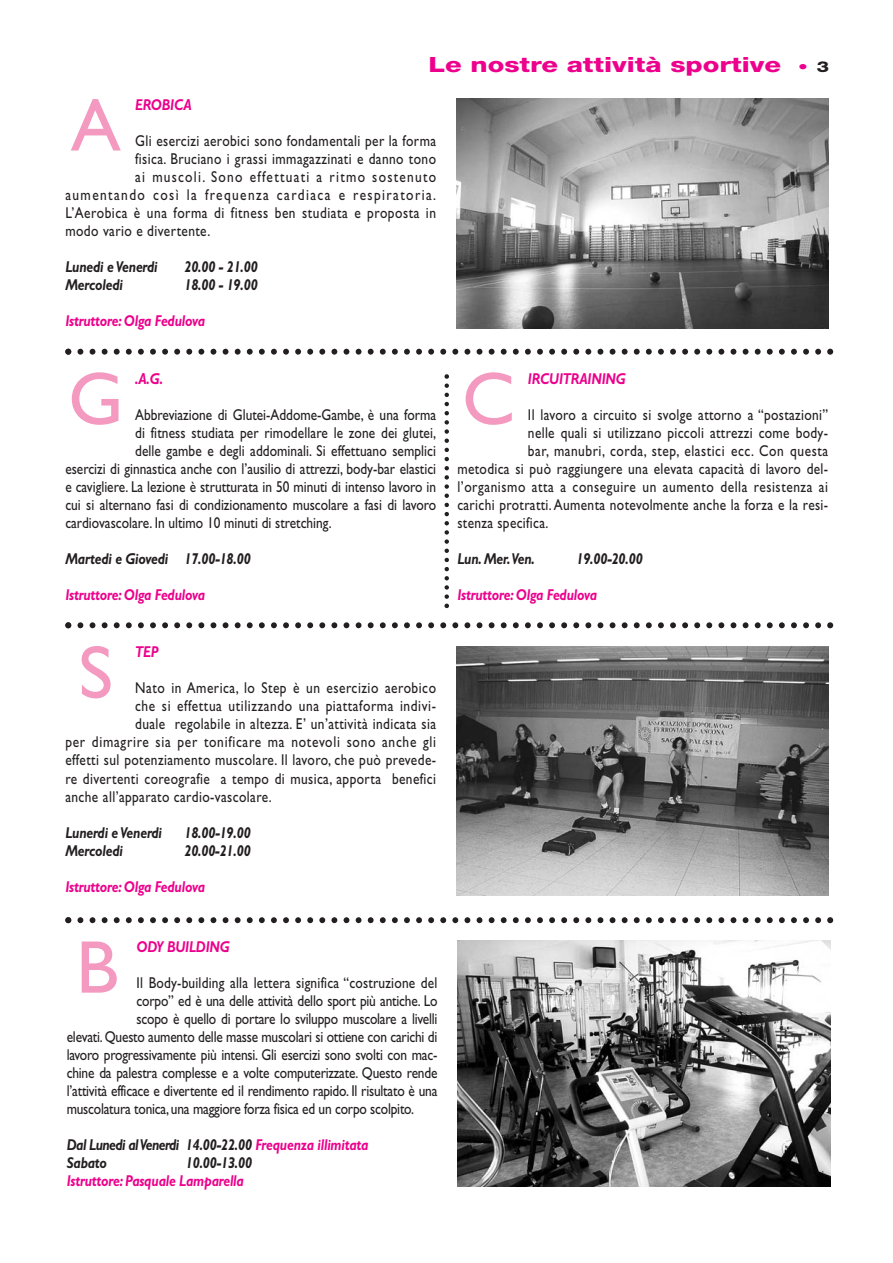
<style>
.page{position:relative;width:893px;height:1263px;background:#fff}
.page>*{position:absolute;margin:0;border:0;box-sizing:border-box;transform-origin:0 0}
.t1{font:75px "Gill Sans";color:#f49ac1}
.t2{font:800 21px "Helvetica Neue";color:#ec008c;scale:1.3 1}
.t3{font:15.75px "Gill Sans";letter-spacing:.015em;color:#231f20;scale:.85 1}
.t4{font:15.75px "Gill Sans";letter-spacing:-.015em;color:#231f20;scale:.85 1}
.t5{font:italic 700 15.75px/18px "Gill Sans";letter-spacing:-.015em;color:#231f20;scale:.85 1}
.t6{font:15.75px "Gill Sans";letter-spacing:.04em;color:#231f20;scale:.85 1}
.t7{font:italic 700 15.75px "Gill Sans";letter-spacing:-.015em;color:#ec008c;scale:.85 1}
.t8{font:15.75px "Gill Sans";letter-spacing:.055em;color:#231f20;scale:.85 1}
.t9{font:15.75px "Gill Sans";letter-spacing:.105em;color:#231f20;scale:.85 1}
.t10{font:15.75px "Gill Sans";letter-spacing:.045em;color:#231f20;scale:.85 1}
.t11{font:15.75px "Gill Sans";letter-spacing:.095em;color:#231f20;scale:.85 1}
.s1{font-size:15px}
.s2{font-size:15px;color:#231f20}
.s3{color:#ec008c}
</style>
<div class="page">
<img style="left:456px;top:99px;width:372px;height:230px">
<svg style="left:65px;top:349px;width:768px;height:6px"></svg>
<svg style="left:65px;top:622px;width:768px;height:6px"></svg>
<svg style="left:65px;top:917px;width:768px;height:6px"></svg>
<img style="left:456px;top:646px;width:372px;height:249px">
<img style="left:458px;top:940px;width:372px;height:247px">
<svg style="left:444px;top:374px;width:5px;height:234px"></svg>
<h2 class="t2" style="left:428px;top:57px;width:309px">Le nostre attività sportive <span class="s1">•</span> <span class="s2">3</span></h2>
<h1 class="t1" style="left:71px;top:99px;width:52px">A</h1>
<p class="t7" style="left:135px;top:100px;width:68px">EROBICA</p>
<p class="t3" style="left:135px;top:136px;width:355px">Gli esercizi aerobici sono fondamentali per la forma</p>
<p class="t3" style="left:135px;top:154px;width:355px">fisica. Bruciano i grassi immagazzinati e danno tono</p>
<p class="t11" style="left:135px;top:172px;width:355px">ai muscoli. Sono effettuati a ritmo sostenuto</p>
<p class="t9" style="left:65px;top:190px;width:437px">aumentando così la frequenza cardiaca e respiratoria.</p>
<p class="t6" style="left:65px;top:208px;width:437px">L’Aerobica è una forma di fitness ben studiata e proposta in</p>
<p class="t3" style="left:65px;top:226px;width:172px">modo vario e divertente.</p>
<p class="t5" style="left:65px;top:260px;width:110px">Lunedi e Venerdi</p>
<p class="t5" style="left:184px;top:260px;width:88px">20.00 - 21.00</p>
<p class="t5" style="left:65px;top:278px;width:69px">Mercoledi</p>
<p class="t5" style="left:184px;top:278px;width:88px">18.00 - 19.00</p>
<p class="t7" style="left:65px;top:316px;width:166px">Istruttore: Olga Fedulova</p>
<h1 class="t1" style="left:68px;top:373px;width:57px">G</h1>
<h1 class="t1" style="left:462px;top:373px;width:55px">C</h1>
<p class="t7" style="left:135px;top:373px;width:35px">.A.G.</p>
<p class="t3" style="left:135px;top:409px;width:355px">Abbreviazione di Glutei-Addome-Gambe, è una forma</p>
<p class="t3" style="left:135px;top:427px;width:355px">di fitness studiata per rimodellare le zone dei glutei,</p>
<p class="t3" style="left:135px;top:445px;width:355px">delle gambe e degli addominali. Si effettuano semplici</p>
<p class="t3" style="left:65px;top:463px;width:437px">esercizi di ginnastica anche con l’ausilio di attrezzi, body-bar elastici</p>
<p class="t3" style="left:65px;top:481px;width:437px">e cavigliere. La lezione è strutturata in 50 minuti di intenso lavoro in</p>
<p class="t3" style="left:65px;top:499px;width:437px">cui si alternano fasi di condizionamento muscolare a fasi di lavoro</p>
<p class="t3" style="left:65px;top:517px;width:315px">cardiovascolare. In ultimo 10 minuti di stretching.</p>
<p class="t5" style="left:65px;top:551px;width:220px">Martedi e Giovedi 17.00-18.00</p>
<p class="t7" style="left:65px;top:589px;width:166px">Istruttore: Olga Fedulova</p>
<p class="t7" style="left:528px;top:373px;width:116px">IRCUITRAINING</p>
<p class="t3" style="left:528px;top:409px;width:354px">Il lavoro a circuito si svolge attorno a “postazioni”</p>
<p class="t3" style="left:528px;top:427px;width:354px">nelle quali si utilizzano piccoli attrezzi come body-</p>
<p class="t6" style="left:528px;top:445px;width:354px">bar, manubri, corda, step, elastici ecc. Con questa</p>
<p class="t3" style="left:457px;top:463px;width:437px">metodica si può raggiungere una elevata capacità di lavoro del-</p>
<p class="t6" style="left:457px;top:481px;width:437px">l’organismo atta a conseguire un aumento della resistenza ai</p>
<p class="t3" style="left:457px;top:499px;width:437px">carichi protratti. Aumenta notevolmente anche la forza e la resi-</p>
<p class="t3" style="left:457px;top:517px;width:108px">stenza specifica.</p>
<p class="t5" style="left:457px;top:551px;width:93px">Lun. Mer.Ven.</p>
<p class="t5" style="left:576px;top:551px;width:79px">19.00-20.00</p>
<p class="t7" style="left:457px;top:589px;width:166px">Istruttore: Olga Fedulova</p>
<h1 class="t1" style="left:79px;top:647px;width:36px">S</h1>
<p class="t7" style="left:135px;top:647px;width:29px">TEP</p>
<p class="t6" style="left:135px;top:683px;width:355px">Nato in America, lo Step è un esercizio aerobico</p>
<p class="t10" style="left:135px;top:701px;width:355px">che si effettua utilizzando una piattaforma indivi-</p>
<p class="t3" style="left:135px;top:719px;width:355px">duale regolabile in altezza. E’ un’attività indicata sia</p>
<p class="t8" style="left:65px;top:737px;width:437px">per dimagrire sia per tonificare ma notevoli sono anche gli</p>
<p class="t3" style="left:65px;top:755px;width:437px">effetti sul potenziamento muscolare. Il lavoro, che può prevede-</p>
<p class="t3" style="left:65px;top:773px;width:437px">re divertenti coreografie a tempo di musica, apporta benefici</p>
<p class="t3" style="left:65px;top:791px;width:244px">anche all’apparato cardio-vascolare.</p>
<p class="t5" style="left:65px;top:825px;width:115px">Lunerdi e Venerdi</p>
<p class="t5" style="left:184px;top:825px;width:79px">18.00-19.00</p>
<p class="t5" style="left:65px;top:843px;width:69px">Mercoledi</p>
<p class="t5" style="left:184px;top:843px;width:79px">20.00-21.00</p>
<p class="t7" style="left:65px;top:881px;width:166px">Istruttore: Olga Fedulova</p>
<p class="t7" style="left:137px;top:942px;width:111px">ODY BUILDING</p>
<p class="t3" style="left:137px;top:978px;width:355px">Il Body-building alla lettera significa “costruzione del</p>
<p class="t4" style="left:137px;top:996px;width:355px">corpo” ed è una delle attività dello sport più antiche. Lo</p>
<p class="t4" style="left:137px;top:1014px;width:355px">scopo è quello di portare lo sviluppo muscolare a livelli</p>
<p class="t4" style="left:67px;top:1032px;width:437px">elevati. Questo aumento delle masse muscolari si ottiene con carichi di</p>
<p class="t4" style="left:67px;top:1050px;width:437px">lavoro progressivamente più intensi. Gli esercizi sono svolti con mac-</p>
<p class="t4" style="left:67px;top:1068px;width:437px">chine da palestra complesse e a volte computerizzate. Questo rende</p>
<p class="t4" style="left:67px;top:1086px;width:437px">l’attività efficace e divertente ed il rendimento rapido. Il risultato è una</p>
<p class="t4" style="left:67px;top:1104px;width:410px">muscolatura tonica, una maggiore forza fisica ed un corpo scolpito.</p>
<p class="t5" style="left:67px;top:1138px;width:356px">Dal Lunedi al Venerdi 14.00-22.00 <span class="s3">Frequenza illimitata<br></span>Sabato</p>
<h1 class="t1" style="left:76px;top:942px;width:44px">B</h1>
<p class="t5" style="left:186px;top:1156px;width:79px">10.00-13.00</p>
<p class="t7" style="left:67px;top:1176px;width:210px">Istruttore: Pasquale Lamparella</p>
</div>
